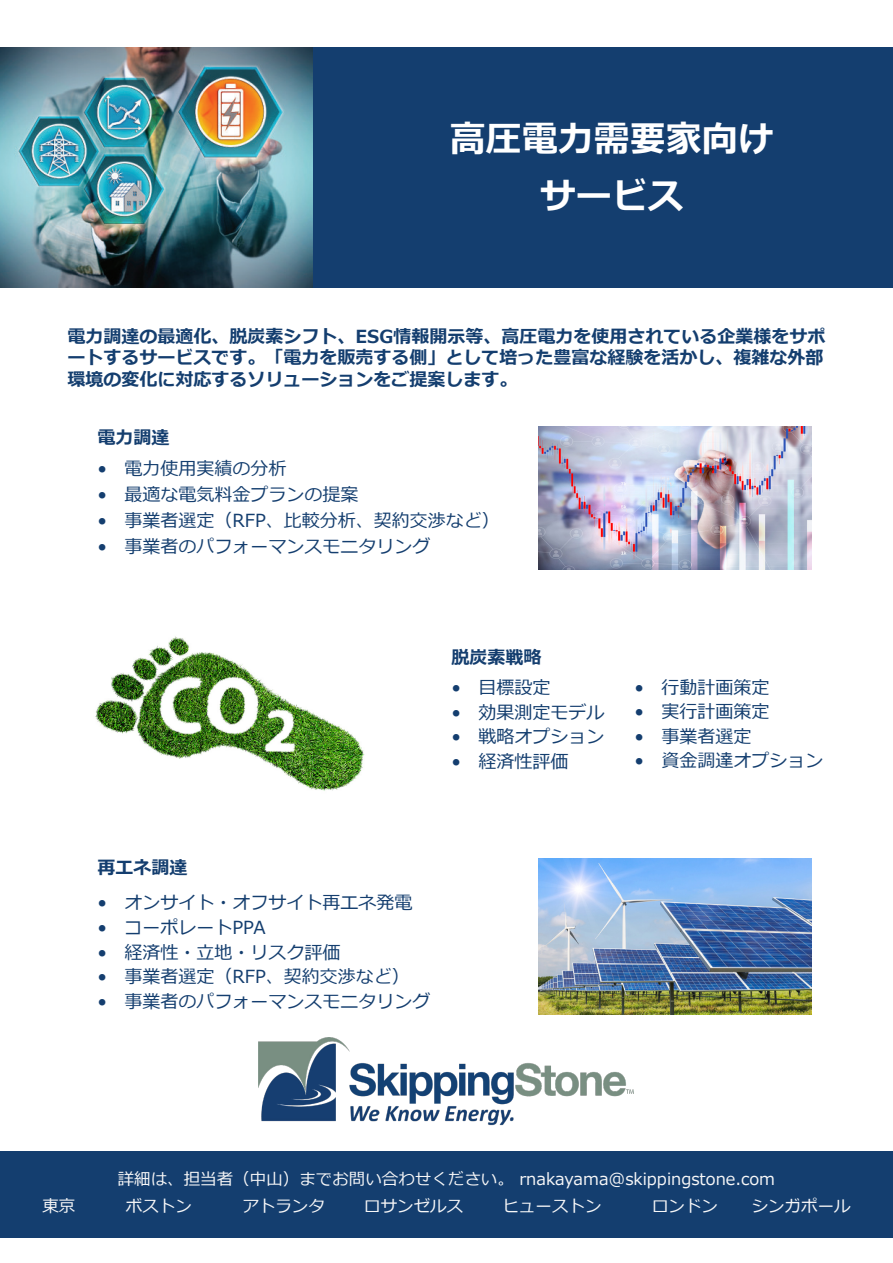
<style>
.page{position:relative;width:893px;height:1263px;background:#fff}
.page>*{position:absolute;margin:0;border:0;box-sizing:border-box;transform-origin:0 0}
.t1{font:700 36px "Meiryo";color:#fff}
.t2{font:18px "Meiryo";color:#143e6f}
.t3{font:700 18px/21.6px "Meiryo";color:#143e6f;text-align:justify}
.t4{font:16.5px "Meiryo";color:#f7f7f8}
</style>
<div class="page">
<div style="left:313px;top:48px;width:580px;height:240px;background:#143e6f"></div>
<div style="left:0;top:1151px;width:893px;height:86px;background:#143e6f"></div>
<img style="left:539px;top:426px;width:273px;height:144px">
<img style="left:539px;top:859px;width:273px;height:155px">
<img style="left:95px;top:636px;width:270px;height:155px">
<img style="left:0;top:48px;width:313px;height:240px">
<img style="left:259px;top:1038px;width:375px;height:88px">
<p class="t1" style="left:450px;top:114px;width:325px">高圧電力需要家向け</p>
<p class="t1" style="left:540px;top:170px;width:145px">サービス</p>
<p class="t3" style="left:68px;top:326px;width:759px">電力調達の最適化、脱炭素シフト、ESG情報開示等、高圧電力を使用されている企業様をサポートするサービスです。「電力を販売する側」として培った豊富な経験を活かし、複雑な外部環境の変化に対応するソリューションをご提案します。</p>
<p class="t3" style="left:98px;top:428px;width:73px">電力調達</p>
<p class="t2" style="left:98px;top:456px;width:190px">• 電力使用実績の分析</p>
<p class="t2" style="left:98px;top:482px;width:262px">• 最適な電気料金プランの提案</p>
<p class="t2" style="left:98px;top:508px;width:404px">• 事業者選定（RFP、比較分析、契約交渉など）</p>
<p class="t2" style="left:98px;top:534px;width:334px">• 事業者のパフォーマンスモニタリング</p>
<p class="t3" style="left:451px;top:647px;width:91px">脱炭素戦略</p>
<p class="t2" style="left:451px;top:675px;width:100px">• 目標設定</p>
<p class="t2" style="left:451px;top:700px;width:154px">• 効果測定モデル</p>
<p class="t2" style="left:451px;top:724px;width:154px">• 戦略オプション</p>
<p class="t2" style="left:451px;top:749px;width:118px">• 経済性評価</p>
<p class="t2" style="left:634px;top:674px;width:136px">• 行動計画策定</p>
<p class="t2" style="left:634px;top:699px;width:136px">• 実行計画策定</p>
<p class="t2" style="left:634px;top:724px;width:118px">• 事業者選定</p>
<p class="t2" style="left:634px;top:748px;width:190px">• 資金調達オプション</p>
<p class="t3" style="left:98px;top:858px;width:91px">再エネ調達</p>
<p class="t2" style="left:98px;top:890px;width:316px">• オンサイト・オフサイト再エネ発電</p>
<p class="t2" style="left:98px;top:915px;width:170px">• コーポレートPPA</p>
<p class="t2" style="left:98px;top:939px;width:244px">• 経済性・立地・リスク評価</p>
<p class="t2" style="left:98px;top:964px;width:314px">• 事業者選定（RFP、契約交渉など）</p>
<p class="t2" style="left:98px;top:989px;width:334px">• 事業者のパフォーマンスモニタリング</p>
<p class="t4" style="left:118px;top:1168px;width:659px">詳細は、担当者（中山）までお問い合わせください。 rnakayama@skippingstone.com</p>
<p class="t4" style="left:42px;top:1194px;width:34px">東京</p>
<p class="t4" style="left:126px;top:1194px;width:67px">ボストン</p>
<p class="t4" style="left:242px;top:1194px;width:84px">アトランタ</p>
<p class="t4" style="left:364px;top:1194px;width:101px">ロサンゼルス</p>
<p class="t4" style="left:502px;top:1194px;width:101px">ヒューストン</p>
<p class="t4" style="left:652px;top:1194px;width:67px">ロンドン</p>
<p class="t4" style="left:752px;top:1194px;width:100px">シンガポール</p>
</div>
